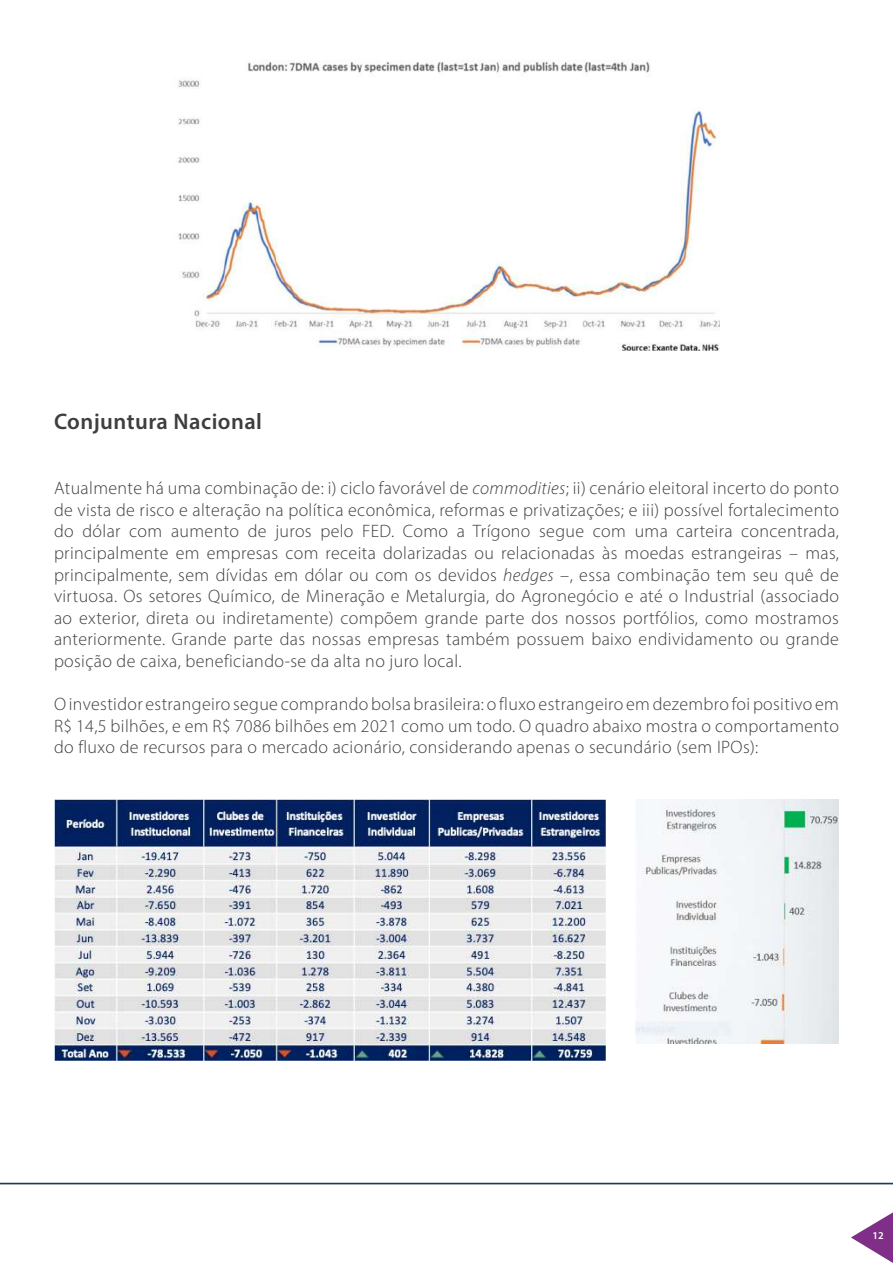
<style>
.page{position:relative;width:893px;height:1263px;background:#fff}
.page>*{position:absolute;margin:0;border:0;box-sizing:border-box;transform-origin:0 0}
.t1{font:600 22.5px "Myriad Pro";letter-spacing:.02em;color:#3e3e3f}
.t2{font:300 18px/21.6px "Myriad Pro";letter-spacing:.02em;color:#3e3e3f;text-align:justify}
.t3{font:600 10.5px "Myriad Pro";color:#fff}
.s1{font-style:italic}
</style>
<div class="page">
<hr style="left:0;top:1183px;width:893px;height:1px;background:#1b3c58">
<svg style="left:851px;top:1212px;width:42px;height:51px"></svg>
<img style="left:178px;top:60px;width:542px;height:291px">
<img style="left:54px;top:799px;width:551px;height:262px">
<img style="left:636px;top:799px;width:203px;height:245px">
<p class="t1" style="left:54px;top:407px;width:210px">Conjuntura Nacional</p>
<p class="t2" style="left:54px;top:477px;width:787px">Atualmente há uma combinação de: i) ciclo favorável de <span class="s1">commodities</span>; ii) cenário eleitoral incerto do ponto de vista de risco e alteração na política econômica, reformas e privatizações; e iii) possível fortalecimento do dólar com aumento de juros pelo FED. Como a Trígono segue com uma carteira concentrada, principalmente em empresas com receita dolarizadas ou relacionadas às moedas estrangeiras – mas, principalmente, sem dívidas em dólar ou com os devidos <span class="s1">hedges</span> –, essa combinação tem seu quê de virtuosa. Os setores Químico, de Mineração e Metalurgia, do Agronegócio e até o Industrial (associado ao exterior, direta ou indiretamente) compõem grande parte dos nossos portfólios, como mostramos anteriormente. Grande parte das nossas empresas também possuem baixo endividamento ou grande posição de caixa, beneficiando-se da alta no juro local.</p>
<p class="t2" style="left:54px;top:693px;width:786px">O investidor estrangeiro segue comprando bolsa brasileira: o fluxo estrangeiro em dezembro foi positivo em R$ 14,5 bilhões, e em R$ 7086 bilhões em 2021 como um todo. O quadro abaixo mostra o comportamento do fluxo de recursos para o mercado acionário, considerando apenas o secundário (sem IPOs):</p>
<p class="t3" style="left:872px;top:1229px;width:13px">12</p>
</div>
